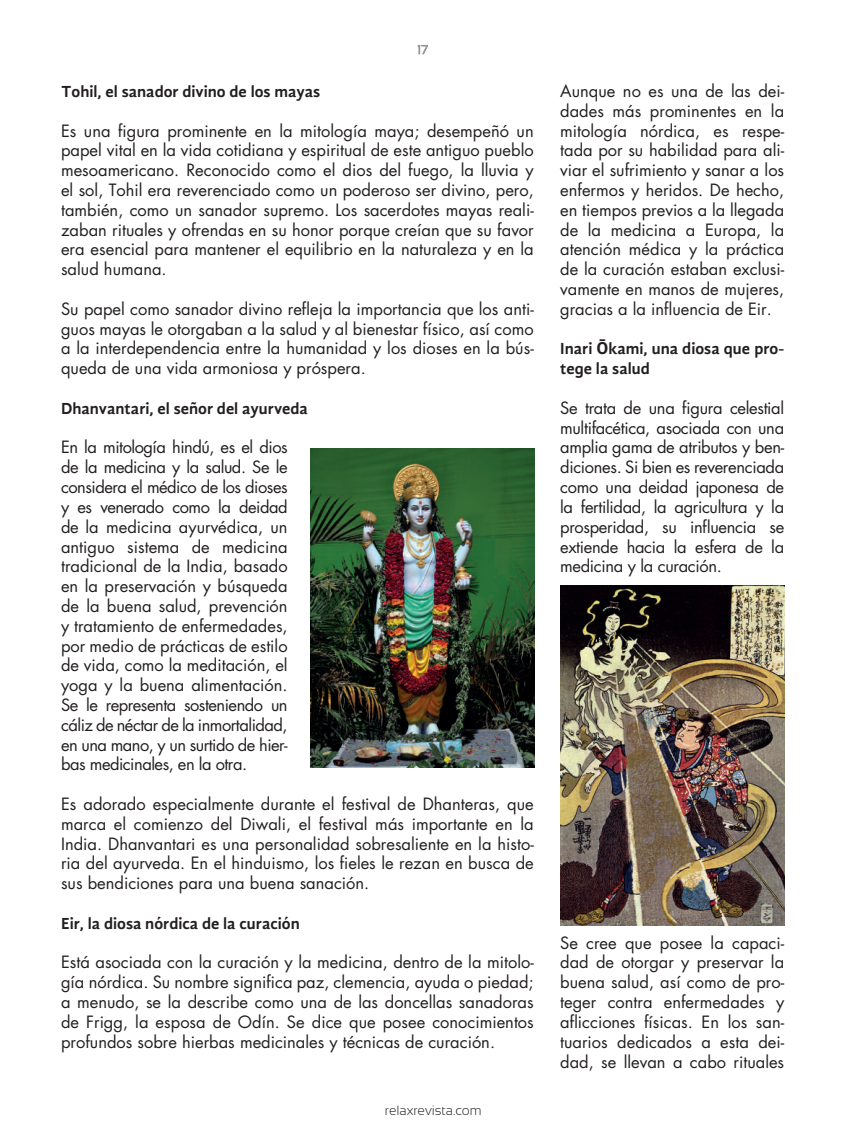
<style>
.page{position:relative;width:847px;height:1145px;background:#fff}
.page>*{position:absolute;margin:0;border:0;box-sizing:border-box;transform-origin:0 0}
.t1{font:16.5px/19.8px "Futura Std";color:#231f20;text-align:justify}
.t2{font:700 16.5px/19.8px "Gandhi Sans";color:#231f20}
.t3{font:300 13.5px "Sansation";color:#231f20}
.s1{font-family:"Aller"}
</style>
<div class="page">
<svg style="left:417px;top:45px;width:11px;height:9px"></svg>
<img style="left:310px;top:448px;width:224px;height:319px">
<img style="left:560px;top:585px;width:224px;height:340px">
<p class="t2" style="left:61px;top:81px;width:261px">Tohil, el sanador divino de los mayas</p>
<p class="t1" style="left:61px;top:121px;width:474px">Es una figura prominente en la mitología maya; desempeñó un papel vital en la vida cotidiana y espiritual de este antiguo pueblo mesoamericano. Reconocido como el dios del fuego, la lluvia y el sol, Tohil era reverenciado como un poderoso ser divino, pero, también, como un sanador supremo. Los sacerdotes mayas reali&shy;zaban rituales y ofrendas en su honor porque creían que su favor era esencial para mantener el equilibrio en la naturaleza y en la salud humana.</p>
<p class="t1" style="left:61px;top:299px;width:474px">Su papel como sanador divino refleja la importancia que los anti&shy;guos mayas le otorgaban a la salud y al bienestar físico, así como a la interdependencia entre la humanidad y los dioses en la bús&shy;queda de una vida armoniosa y próspera.</p>
<p class="t2" style="left:61px;top:398px;width:248px">Dhanvantari, el señor del ayurveda</p>
<p class="t1" style="left:61px;top:438px;width:228px">En la mitología hindú, es el dios de la medicina y la salud. Se le considera el médico de los dioses y es venerado como la deidad de la medicina ayurvédica, un antiguo sistema de medicina tradicional de la India, basado en la preservación y búsqueda de la buena salud, prevención y tratamiento de enfermedades, por medio de prácticas de estilo de vida, como la meditación, el yoga y la buena alimentación.<br>Se le representa sosteniendo un cáliz de néctar de la inmortalidad, en una mano, y un surtido de hier&shy;bas medicinales, en la otra.</p>
<p class="t1" style="left:61px;top:794px;width:474px">Es adorado especialmente durante el festival de Dhanteras, que marca el comienzo del Diwali, el festival más importante en la India. Dhanvantari es una personalidad sobresaliente en la histo&shy;ria del ayurveda. En el hinduismo, los fieles le rezan en busca de sus bendiciones para una buena sanación.</p>
<p class="t2" style="left:61px;top:913px;width:240px">Eir, la diosa nórdica de la curación</p>
<p class="t1" style="left:61px;top:952px;width:474px">Está asociada con la curación y la medicina, dentro de la mitolo&shy;gía nórdica. Su nombre significa paz, clemencia, ayuda o piedad; a menudo, se la describe como una de las doncellas sanadoras de Frigg, la esposa de Odín. Se dice que posee conocimientos profundos sobre hierbas medicinales y técnicas de curación.</p>
<p class="t3" style="left:385px;top:1103px;width:98px">relaxrevista.com</p>
<p class="t1" style="left:560px;top:81px;width:225px">Aunque no es una de las dei&shy;dades más prominentes en la mitología nórdica, es respe&shy;tada por su habilidad para ali&shy;viar el sufrimiento y sanar a los enfermos y heridos. De hecho, en tiempos previos a la llegada de la medicina a Europa, la atención médica y la práctica de la curación estaban exclusi&shy;vamente en manos de mujeres, gracias a la influencia de Eir.</p>
<p class="t2" style="left:560px;top:339px;width:225px">Inari <span class="s1">Ō</span>kami, una diosa que pro&shy;tege la salud</p>
<p class="t1" style="left:560px;top:398px;width:225px">Se trata de una figura celestial multifacética, asociada con una amplia gama de atributos y ben&shy;diciones. Si bien es reverenciada como una deidad japonesa de la fertilidad, la agricultura y la prosperidad, su influencia se extiende hacia la esfera de la medicina y la curación.</p>
<p class="t1" style="left:560px;top:933px;width:225px">Se cree que posee la capaci&shy;dad de otorgar y preservar la buena salud, así como de pro&shy;teger contra enfermedades y aflicciones físicas. En los san&shy;tuarios dedicados a esta dei&shy;dad, se llevan a cabo rituales</p>
</div>
